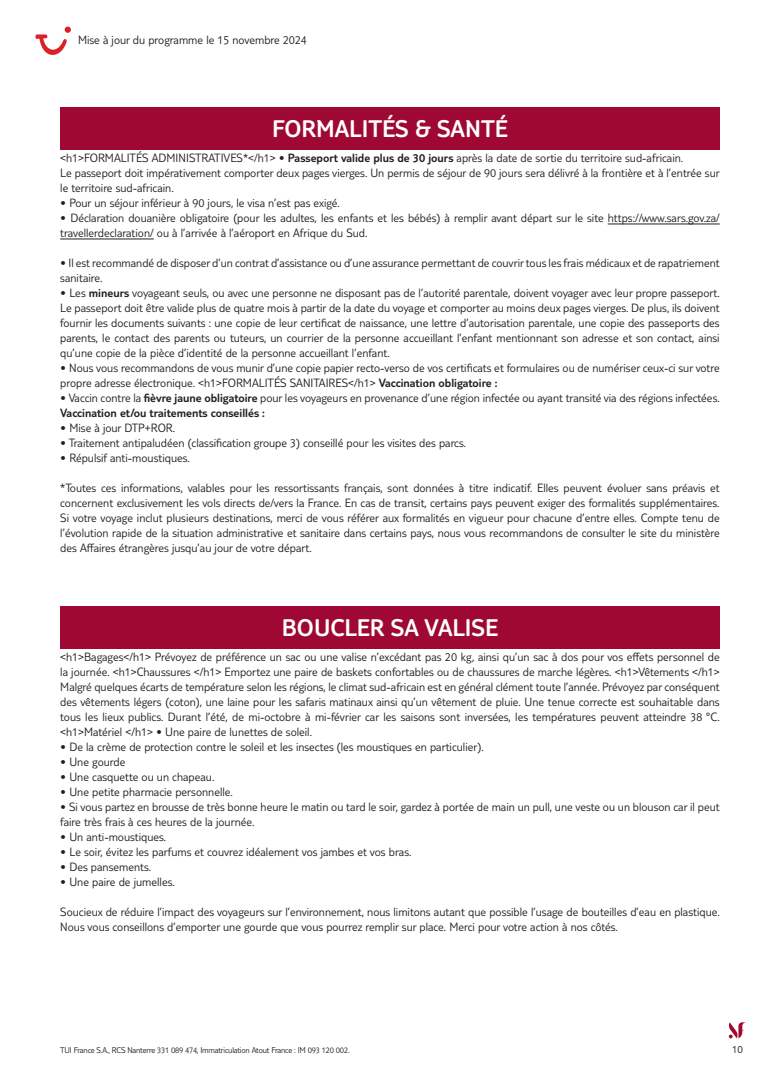
<style>
.page{position:relative;width:780px;height:1088px;background:#fff}
.page>*{position:absolute;margin:0;border:0;box-sizing:border-box;transform-origin:0 0}
.t1{font:300 25px "TUI Type";color:#fff}
.t2{font:300 12.5px/15px "TUI Type";color:#231f20}
.t3{font:300 11.25px "TUI Type";color:#231f20}
.t4{font:300 8.75px "TUI Type";letter-spacing:-.02em;color:#231f20}
.s1{font-style:inherit}
</style>
<div class="page">
<svg style="left:728px;top:1022px;width:18px;height:16px"></svg>
<hr style="left:607px;top:224px;width:112px;height:1px;background:#231f20">
<hr style="left:60px;top:239px;width:94px;height:1px;background:#231f20">
<div style="left:60px;top:108px;width:659px;height:42px;background:#9e0832"></div>
<div style="left:60px;top:606px;width:659px;height:43px;background:#9e0832"></div>
<svg style="left:35px;top:27px;width:36px;height:28px"></svg>
<p class="t2" style="left:78px;top:32px;width:230px">Mise à jour du programme le 15 novembre 2024</p>
<h1 class="t1" style="left:272px;top:115px;width:237px">FORMALITÉS &amp; SANTÉ</h1>
<p class="t2" style="left:60px;top:150px;width:661px">&lt;h1&gt;FORMALITÉS ADMINISTRATIVES*&lt;/h1&gt; • <span class="s1">Passeport valide plus de 30 jours</span> après la date de sortie du territoire sud-africain.<br>Le passeport doit impérativement comporter deux pages vierges. Un permis de séjour de 90 jours sera délivré à la frontière et à l’entrée sur le territoire sud-africain.</p>
<p class="t2" style="left:60px;top:195px;width:281px">• Pour un séjour inférieur à 90 jours, le visa n’est pas exigé.</p>
<p class="t2" style="left:60px;top:210px;width:661px">• Déclaration douanière obligatoire (pour les adultes, les enfants et les bébés) à remplir avant départ sur le site https://www.sars.gov.za/ travellerdeclaration/ ou à l’arrivée à l’aéroport en Afrique du Sud.</p>
<p class="t2" style="left:60px;top:255px;width:661px">• Il est recommandé de disposer d’un contrat d’assistance ou d’une assurance permettant de couvrir tous les frais médicaux et de rapatriement sanitaire.</p>
<p class="t2" style="left:60px;top:285px;width:661px;text-align:justify">• Les <span class="s1">mineurs</span> voyageant seuls, ou avec une personne ne disposant pas de l’autorité parentale, doivent voyager avec leur propre passeport.<br>Le passeport doit être valide plus de quatre mois à partir de la date du voyage et comporter au moins deux pages vierges. De plus, ils doivent fournir les documents suivants : une copie de leur certificat de naissance, une lettre d’autorisation parentale, une copie des passeports des parents, le contact des parents ou tuteurs, un courrier de la personne accueillant l’enfant mentionnant son adresse et son contact, ainsi qu’une copie de la pièce d’identité de la personne accueillant l’enfant.</p>
<p class="t2" style="left:60px;top:360px;width:661px">• Nous vous recommandons de vous munir d’une copie papier recto-verso de vos certificats et formulaires ou de numériser ceux-ci sur votre propre adresse électronique. &lt;h1&gt;FORMALITÉS SANITAIRES&lt;/h1&gt; <span class="s1">Vaccination obligatoire :</span></p>
<p class="t2" style="left:60px;top:390px;width:661px">• Vaccin contre la <span class="s1">fièvre jaune obligatoire</span> pour les voyageurs en provenance d’une région infectée ou ayant transité via des régions infectées.<br><span class="s1">Vaccination et/ou traitements conseillés :</span></p>
<p class="t2" style="left:60px;top:420px;width:116px">• Mise à jour DTP+ROR.</p>
<p class="t2" style="left:60px;top:435px;width:407px">• Traitement antipaludéen (classification groupe 3) conseillé pour les visites des parcs.</p>
<p class="t2" style="left:60px;top:450px;width:131px">• Répulsif anti-moustiques.</p>
<p class="t2" style="left:60px;top:480px;width:661px;text-align:justify">*Toutes ces informations, valables pour les ressortissants français, sont données à titre indicatif. Elles peuvent évoluer sans préavis et concernent exclusivement les vols directs de/vers la France. En cas de transit, certains pays peuvent exiger des formalités supplémentaires.<br>Si votre voyage inclut plusieurs destinations, merci de vous référer aux formalités en vigueur pour chacune d’entre elles. Compte tenu de l’évolution rapide de la situation administrative et sanitaire dans certains pays, nous vous recommandons de consulter le site du ministère des Affaires étrangères jusqu’au jour de votre départ.</p>
<h1 class="t1" style="left:282px;top:613px;width:218px">BOUCLER SA VALISE</h1>
<p class="t2" style="left:60px;top:649px;width:661px;text-align:justify">&lt;h1&gt;Bagages&lt;/h1&gt; Prévoyez de préférence un sac ou une valise n’excédant pas 20 kg, ainsi qu’un sac à dos pour vos effets personnel de la journée. &lt;h1&gt;Chaussures &lt;/h1&gt; Emportez une paire de baskets confortables ou de chaussures de marche légères. &lt;h1&gt;Vêtements &lt;/h1&gt; Malgré quelques écarts de température selon les régions, le climat sud-africain est en général clément toute l’année. Prévoyez par conséquent des vêtements légers (coton), une laine pour les safaris matinaux ainsi qu’un vêtement de pluie. Une tenue correcte est souhaitable dans tous les lieux publics. Durant l’été, de mi-octobre à mi-février car les saisons sont inversées, les températures peuvent atteindre 38 °C. &lt;h1&gt;Matériel &lt;/h1&gt; • Une paire de lunettes de soleil.</p>
<p class="t2" style="left:60px;top:739px;width:425px">• De la crème de protection contre le soleil et les insectes (les moustiques en particulier).</p>
<p class="t2" style="left:60px;top:754px;width:67px">• Une gourde</p>
<p class="t2" style="left:60px;top:769px;width:155px">• Une casquette ou un chapeau.</p>
<p class="t2" style="left:60px;top:784px;width:174px">• Une petite pharmacie personnelle.</p>
<p class="t2" style="left:60px;top:799px;width:661px">• Si vous partez en brousse de très bonne heure le matin ou tard le soir, gardez à portée de main un pull, une veste ou un blouson car il peut faire très frais à ces heures de la journée.</p>
<p class="t2" style="left:60px;top:829px;width:107px">• Un anti-moustiques.</p>
<p class="t2" style="left:60px;top:844px;width:352px">• Le soir, évitez les parfums et couvrez idéalement vos jambes et vos bras.</p>
<p class="t2" style="left:60px;top:859px;width:92px">• Des pansements.</p>
<p class="t2" style="left:60px;top:874px;width:116px">• Une paire de jumelles.</p>
<p class="t2" style="left:60px;top:904px;width:661px">Soucieux de réduire l’impact des voyageurs sur l’environnement, nous limitons autant que possible l’usage de bouteilles d’eau en plastique.<br>Nous vous conseillons d’emporter une gourde que vous pourrez remplir sur place. Merci pour votre action à nos côtés.</p>
<p class="t4" style="left:60px;top:1045px;width:291px">TUI France S.A., RCS Nanterre 331 089 474, Immatriculation Atout France : IM 093 120 002.</p>
<p class="t3" style="left:732px;top:1042px;width:12px">10</p>
</div>
